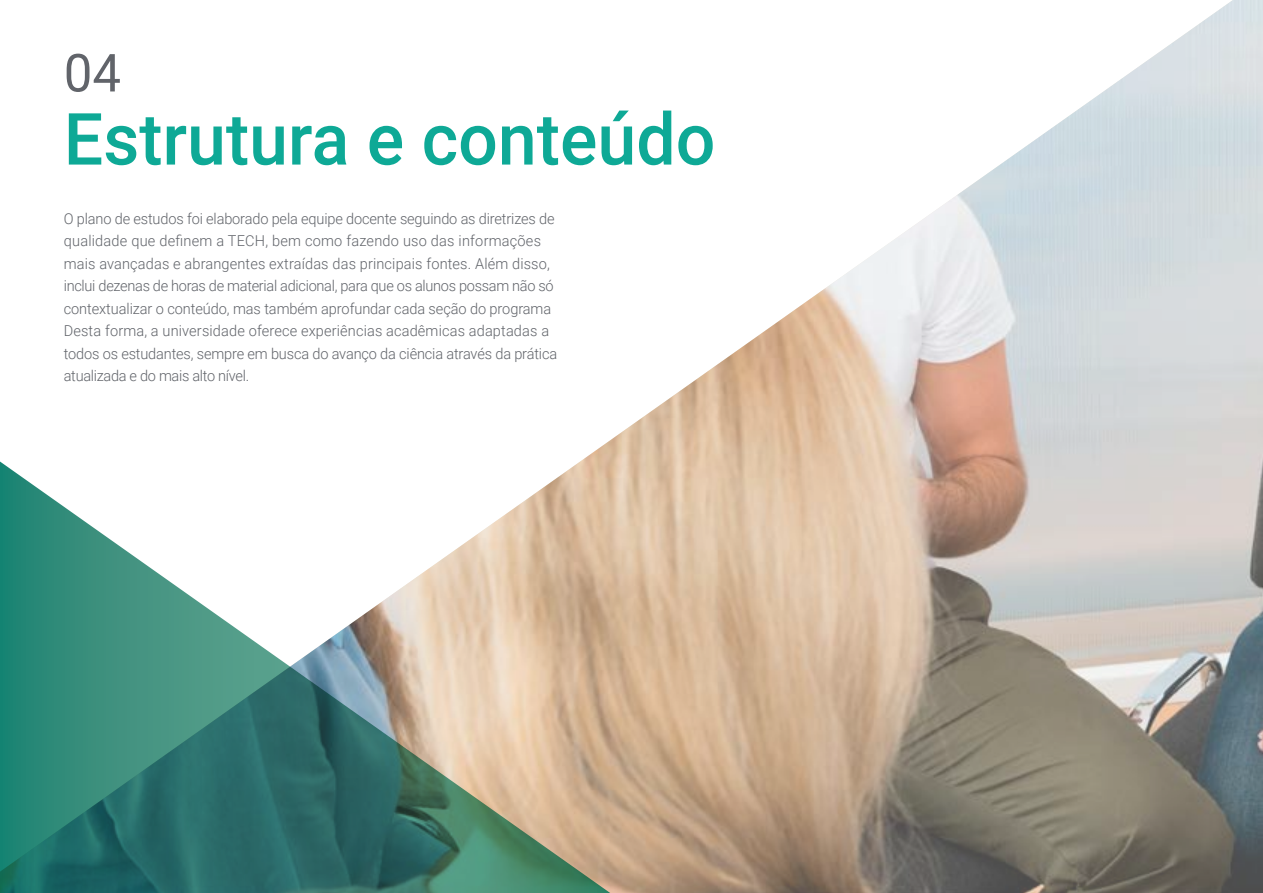
<style>
.page{position:relative;width:1263px;height:893px;background:#fff}
.page>*{position:absolute;margin:0;border:0;box-sizing:border-box;transform-origin:0 0}
.t1{font:500 72px "Roboto";color:#0ea996}
.t2{font:52.5px "Roboto";color:#61646a}
.t3{font:300 15px/22.5px "Roboto";letter-spacing:-.005em;color:#61646a}
</style>
<div class="page">
<img style="left:602px;top:0;width:661px;height:893px">
<svg style="left:0;top:446px;width:640px;height:447px"></svg>
<h2 class="t2" style="left:64px;top:36px;width:59px">04</h2>
<h1 class="t1" style="left:64px;top:89px;width:653px">Estrutura e conteúdo</h1>
<p class="t3" style="left:64px;top:207px;width:495px">O plano de estudos foi elaborado pela equipe docente seguindo as diretrizes de qualidade que definem a TECH, bem como fazendo uso das informações mais avançadas e abrangentes extraídas das principais fontes. Além disso, inclui dezenas de horas de material adicional, para que os alunos possam não só contextualizar o conteúdo, mas também aprofundar cada seção do programa Desta forma, a universidade oferece experiências acadêmicas adaptadas a todos os estudantes, sempre em busca do avanço da ciência através da prática atualizada e do mais alto nível.</p>
</div>
